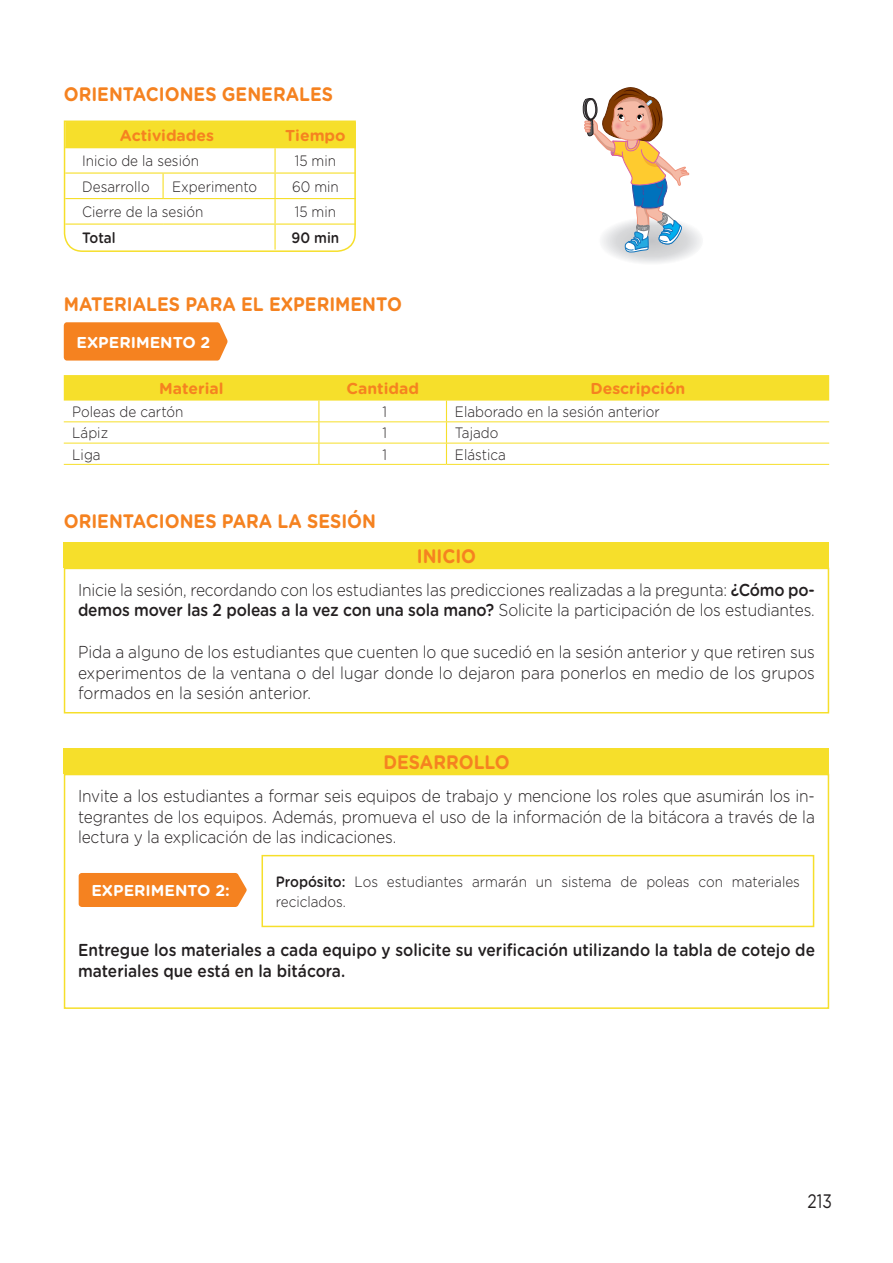
<style>
.page{position:relative;width:893px;height:1263px;background:#fff}
.page>*{position:absolute;margin:0;border:0;box-sizing:border-box;transform-origin:0 0}
.t1{font:700 19.5px "Gotham Rounded";color:#f58220;scale:.9 1}
.t2{font:19.5px "Gotham Rounded";color:#231f20;scale:.8 1}
.t3{font:300 17.25px/20.7px "Gotham Rounded";letter-spacing:-.01em;color:#231f20;text-align:justify;scale:.9 1}
.t4{font:500 17.25px/20.7px "Gotham Rounded";color:#231f20;scale:.9 1}
.t5{font:700 15.75px "Gotham Rounded";color:#f58220}
.t6{font:700 15.75px "Gotham Rounded";color:#fff}
.t7{font:300 15px/20.7px "Gotham Rounded";color:#231f20;scale:.9 1}
.t8{font:500 15px "Gotham Rounded";color:#231f20;scale:.9 1}
.s1{font-weight:500}
</style>
<div class="page">
<svg style="left:64px;top:322px;width:163px;height:39px;background:#f58729"></svg>
<hr style="left:64px;top:464px;width:255px;height:1px;background:#f6df2b">
<hr style="left:319px;top:464px;width:127px;height:1px;background:#f6df2b">
<svg style="left:64px;top:375px;width:765px;height:89px"></svg>
<hr style="left:446px;top:443px;width:383px;height:1px;background:#f6df2b">
<hr style="left:446px;top:464px;width:383px;height:1px;background:#f6df2b">
<svg style="left:583px;top:87px;width:118px;height:176px"></svg>
<div style="left:64px;top:542px;width:765px;height:26px;background:#f6df2b"></div>
<div style="left:64px;top:568px;width:765px;height:145px;border:2px solid #f6df2b"></div>
<div style="left:64px;top:748px;width:765px;height:26px;background:#f6df2b"></div>
<svg style="left:261px;top:854px;width:554px;height:74px"></svg>
<div style="left:79px;top:873px;width:168px;height:34px;background:#f58220"></div>
<div style="left:64px;top:774px;width:765px;height:235px;border:2px solid #f6df2b"></div>
<svg style="left:63px;top:120px;width:293px;height:132px"></svg>
<p class="t1" style="left:64px;top:79px;width:301px">ORIENTACIONES GENERALES</p>
<p class="t5" style="left:120px;top:124px;width:96px">Actividades</p>
<p class="t5" style="left:285px;top:124px;width:62px">Tiempo</p>
<p class="t7" style="left:82px;top:150px;width:131px">Inicio de la sesión</p>
<p class="t7" style="left:295px;top:150px;width:47px">15 min</p>
<p class="t7" style="left:82px;top:175px;width:76px">Desarrollo</p>
<p class="t7" style="left:172px;top:175px;width:96px">Experimento</p>
<p class="t7" style="left:292px;top:175px;width:53px">60 min</p>
<p class="t7" style="left:82px;top:201px;width:136px">Cierre de la sesión</p>
<p class="t7" style="left:295px;top:201px;width:47px">15 min</p>
<p class="t8" style="left:82px;top:227px;width:39px">Total</p>
<p class="t8" style="left:292px;top:227px;width:55px">90 min</p>
<p class="t1" style="left:64px;top:289px;width:377px">MATERIALES PARA EL EXPERIMENTO</p>
<p class="t6" style="left:77px;top:331px;width:135px">EXPERIMENTO 2</p>
<p class="t5" style="left:159px;top:377px;width:66px">Material</p>
<p class="t5" style="left:346px;top:377px;width:74px">Cantidad</p>
<p class="t5" style="left:590px;top:377px;width:96px">Descripción</p>
<p class="t7" style="left:72px;top:401px;width:125px">Poleas de cartón</p>
<p class="t7" style="left:383px;top:401px;width:7px">1</p>
<p class="t7" style="left:455px;top:401px;width:229px">Elaborado en la sesión anterior</p>
<p class="t7" style="left:72px;top:422px;width:41px">Lápiz</p>
<p class="t7" style="left:383px;top:422px;width:7px">1</p>
<p class="t7" style="left:455px;top:422px;width:50px">Tajado</p>
<p class="t7" style="left:72px;top:443px;width:33px">Liga</p>
<p class="t7" style="left:383px;top:443px;width:7px">1</p>
<p class="t7" style="left:455px;top:443px;width:58px">Elástica</p>
<p class="t1" style="left:64px;top:507px;width:348px">ORIENTACIONES PARA LA SESIÓN</p>
<p class="t1" style="left:417px;top:541px;width:68px">INICIO</p>
<p class="t3" style="left:78px;top:578px;width:820px">Inicie la sesión, recordando con los estudiantes las predicciones realizadas a la pregunta: <span class="s1">¿Cómo po&shy;demos mover las 2 poleas a la vez con una sola mano?</span> Solicite la participación de los estudiantes.</p>
<p class="t3" style="left:78px;top:641px;width:820px">Pida a alguno de los estudiantes que cuenten lo que sucedió en la sesión anterior y que retiren sus experimentos de la ventana o del lugar donde lo dejaron para ponerlos en medio de los grupos formados en la sesión anterior.</p>
<p class="t1" style="left:383px;top:748px;width:142px">DESARROLLO</p>
<p class="t3" style="left:78px;top:785px;width:820px">Invite a los estudiantes a formar seis equipos de trabajo y mencione los roles que asumirán los in&shy;tegrantes de los equipos. Además, promueva el uso de la información de la bitácora a través de la lectura y la explicación de las indicaciones.</p>
<p class="t7" style="left:276px;top:870px;width:584px"><span class="s1">Propósito:</span> Los estudiantes armarán un sistema de poleas con materiales reciclados.</p>
<p class="t6" style="left:91px;top:879px;width:140px">EXPERIMENTO 2:</p>
<p class="t4" style="left:78px;top:939px;width:820px">Entregue los materiales a cada equipo y solicite su verificación utilizando la tabla de cotejo de materiales que está en la bitácora.</p>
<p class="t2" style="left:808px;top:1188px;width:32px">213</p>
</div>
